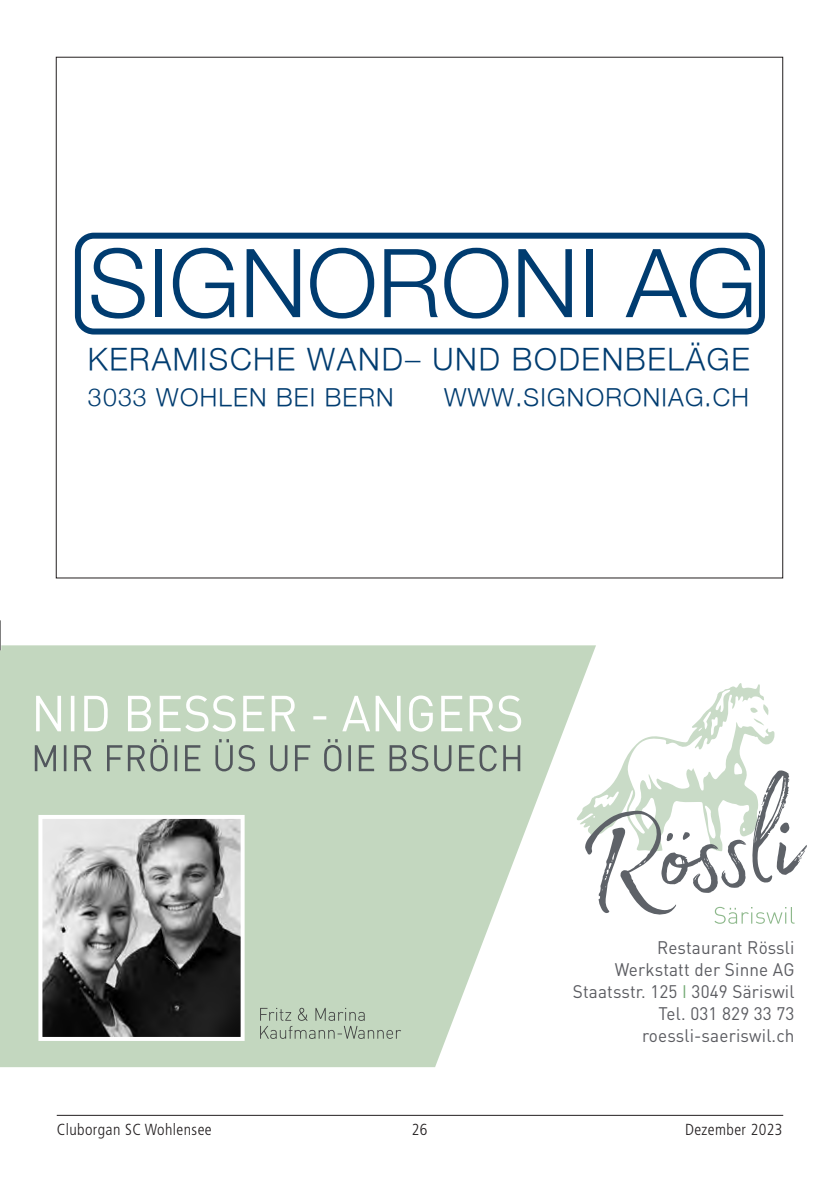
<style>
.page{position:relative;width:840px;height:1191px;background:#fff}
.page>*{position:absolute;margin:0;border:0;box-sizing:border-box;transform-origin:0 0}
.t1{font:300 95.2px "Helvetica Neue";color:#003c70}
.t2{font:300 30.8px "Helvetica Neue";letter-spacing:.055em;color:#003c70}
.t3{font:300 24.8px "Helvetica Neue";letter-spacing:.05em;color:#003c70}
.t4{font:18px/22px "DIN";letter-spacing:.01em;color:#5b5c61;text-align:right;scale:.95 1}
.t5{font:300 condensed 16px "Frutiger LT Std";letter-spacing:.025em;color:#231f20}
.s1{color:#73aa74}
</style>
<div class="page">
<hr style="left:57px;top:1114px;width:725px;height:1px;background:#231f20">
<div style="left:75px;top:233px;width:689px;height:101px;border:6px solid #003c70;border-radius:16px"></div>
<svg style="left:0;top:645px;width:595px;height:422px;fill:#c3d7bf"></svg>
<svg style="left:576px;top:683px;width:230px;height:240px"></svg>
<svg style="left:35px;top:739px;width:485px;height:32px;background:#acbdab"></svg>
<svg style="left:36px;top:695px;width:485px;height:36px"></svg>
<img style="left:43px;top:820px;width:196px;height:216px">
<div style="left:38px;top:815px;width:206px;height:226px;border:4px solid #fff"></div>
<svg style="left:260px;top:1026px;width:141px;height:12px;background:#acbda9"></svg>
<svg style="left:260px;top:1007px;width:104px;height:13px"></svg>
<hr style="left:0;top:620px;width:1px;height:30px;background:#000">
<hr style="left:839px;top:620px;width:1px;height:30px;background:#000">
<h1 class="t1" style="left:88px;top:225px;width:670px">SIGNORONI AG</h1>
<h2 class="t2" style="left:88px;top:340px;width:663px">KERAMISCHE WAND– UND BODENBELÄGE</h2>
<h3 class="t3" style="left:88px;top:382px;width:307px">3033 WOHLEN BEI BERN</h3>
<h3 class="t3" style="left:444px;top:382px;width:306px">WWW.SIGNORONIAG.CH</h3>
<p class="t4" style="left:572px;top:935px;width:235px">Restaurant Rössli<br>Werkstatt der Sinne AG<br>Staatsstr. 125 <span class="s1">I</span> 3049 Säriswil<br>Tel. 031 829 33 73 roessli-saeriswil.ch</p>
<p class="t5" style="left:57px;top:1120px;width:156px">Cluborgan SC Wohlensee</p>
<p class="t5" style="left:411px;top:1120px;width:17px">26</p>
<p class="t5" style="left:684px;top:1120px;width:99px">Dezember 2023</p>
</div>
